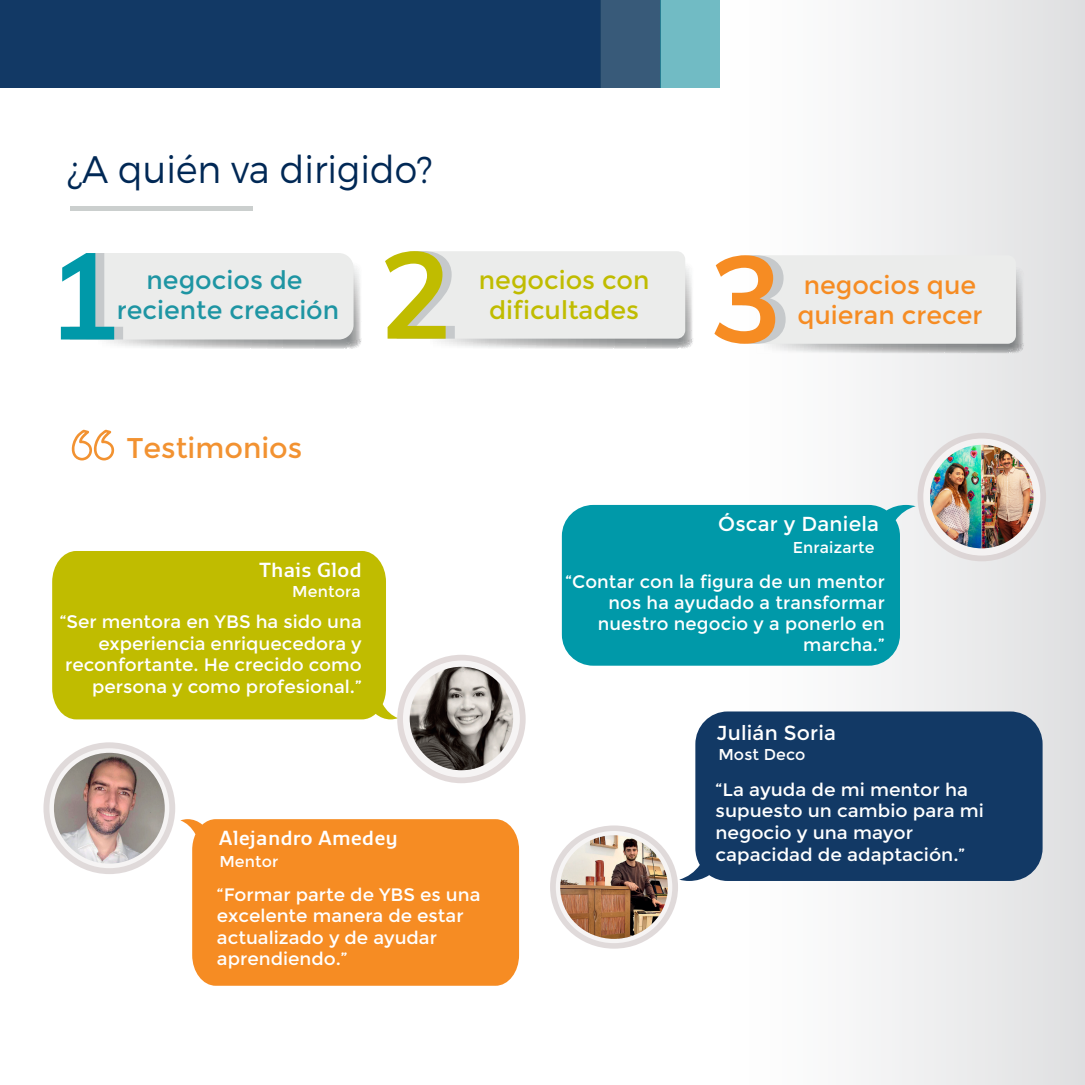
<style>
.page{position:relative;width:1085px;height:1085px;background:#fff}
.page>*{position:absolute;margin:0;border:0;box-sizing:border-box;transform-origin:0 0}
.t1{font:300 38.25px "Montserrat";color:#002855;scale:.95 1}
.t2{font:28.57px "Montserrat";color:#f29231}
.t3{font:25.43px/30.4px "Montserrat";color:#1e95a3;text-align:center}
.t4{font:25.43px/30.4px "Montserrat";color:#f68c23}
.t5{font:25.43px/30.4px "Montserrat";color:#c0bc00;text-align:center}
.t6{font:20.25px "Montserrat";letter-spacing:.01em;color:#fff}
.t7{font:600 20.25px "Monitor Pro";letter-spacing:.01em;color:#fff}
.t8{font:18px/21.6px "Montserrat";color:#fff;text-align:right}
.t9{font:18px/21.6px "Montserrat";color:#fff;scale:1.04 1}
.t10{font:15.75px "Montserrat";letter-spacing:.01em;color:#fff}
</style>
<div class="page">
<div style="left:719px;top:0;width:365px;height:1084px;background:linear-gradient(to right,#fff,#e0e0e2)"></div>
<div style="left:0;top:0;width:601px;height:88px;background:#123965"></div>
<div style="left:599px;top:0;width:61px;height:88px;background:#385a79"></div>
<div style="left:660px;top:0;width:59px;height:88px;background:#71bbc4"></div>
<div style="left:70px;top:206px;width:182px;height:5px;background:#cbcfce"></div>
<svg style="left:61px;top:253px;width:300px;height:96px"></svg>
<svg style="left:385px;top:251px;width:308px;height:98px"></svg>
<svg style="left:714px;top:255px;width:309px;height:98px"></svg>
<svg style="left:71px;top:429px;width:43px;height:31px"></svg>
<div style="left:52px;top:551px;width:345px;height:168px;background:#c0bc00"></div>
<div style="left:561px;top:505px;width:354px;height:160px;background:#0099a9"></div>
<svg style="left:917px;top:432px;width:128px;height:129px;fill:#ddd5d6"></svg>
<svg style="left:923px;top:438px;width:117px;height:117px;fill:#f4f2f2"></svg>
<img style="left:929px;top:445px;width:104px;height:103px;border-radius:52px">
<div style="left:679px;top:711px;width:363px;height:169px;background:#123965"></div>
<div style="left:180px;top:819px;width:339px;height:166px;background:#f68c23"></div>
<svg style="left:397px;top:654px;width:128px;height:129px;fill:#e2dada"></svg>
<div style="left:403px;top:660px;width:117px;height:117px;background:#f6f4f4;border-radius:50%"></div>
<img style="left:409px;top:666px;width:104px;height:104px;border-radius:52px">
<div style="left:550px;top:825px;width:128px;height:123px;background:#e0dada;border-radius:50%"></div>
<svg style="left:555px;top:830px;width:117px;height:113px"></svg>
<img style="left:560px;top:835px;width:107px;height:103px">
<svg style="left:43px;top:742px;width:132px;height:132px;fill:#e0dada"></svg>
<svg style="left:49px;top:748px;width:120px;height:120px;fill:#f6f4f4"></svg>
<img style="left:54px;top:752px;width:111px;height:111px;border-radius:55px">
<h1 class="t1" style="left:67px;top:146px;width:386px">¿A quién va dirigido?</h1>
<h3 class="t3" style="left:117px;top:265px;width:224px">negocios de reciente creación</h3>
<h3 class="t5" style="left:479px;top:265px;width:172px">negocios con dificultades</h3>
<h3 class="t4" style="left:797px;top:270px;width:187px">negocios que quieran crecer</h3>
<h2 class="t2" style="left:126px;top:431px;width:177px">Testimonios</h2>
<p class="t7" style="left:259px;top:556px;width:104px">Thais Glod</p>
<p class="t10" style="left:292px;top:582px;width:70px">Mentora</p>
<p class="t8" style="left:60px;top:611px;width:303px">“Ser mentora en YBS ha sido una experiencia enriquecedora y reconfortante. He crecido como persona y como profesional.”</p>
<p class="t7" style="left:219px;top:824px;width:181px">Alejandro Amedey</p>
<p class="t10" style="left:219px;top:852px;width:61px">Mentor</p>
<p class="t8" style="left:217px;top:883px;width:265px;text-align:left">“Formar parte de YBS es una excelente manera de estar actualizado y de ayudar aprendiendo.”</p>
<p class="t6" style="left:718px;top:512px;width:162px">Óscar y Daniela</p>
<p class="t10" style="left:792px;top:538px;width:83px">Enraizarte</p>
<p class="t8" style="left:565px;top:571px;width:321px;line-height:20.9px">“Contar con la figura de un mentor nos ha ayudado a transformar nuestro negocio y a ponerlo en marcha.”</p>
<p class="t6" style="left:716px;top:721px;width:121px">Julián Soria</p>
<p class="t10" style="left:718px;top:745px;width:89px">Most Deco</p>
<p class="t9" style="left:715px;top:778px;width:259px">“La ayuda de mi mentor ha supuesto un cambio para mi negocio y una mayor capacidad de adaptación.”</p>
</div>
